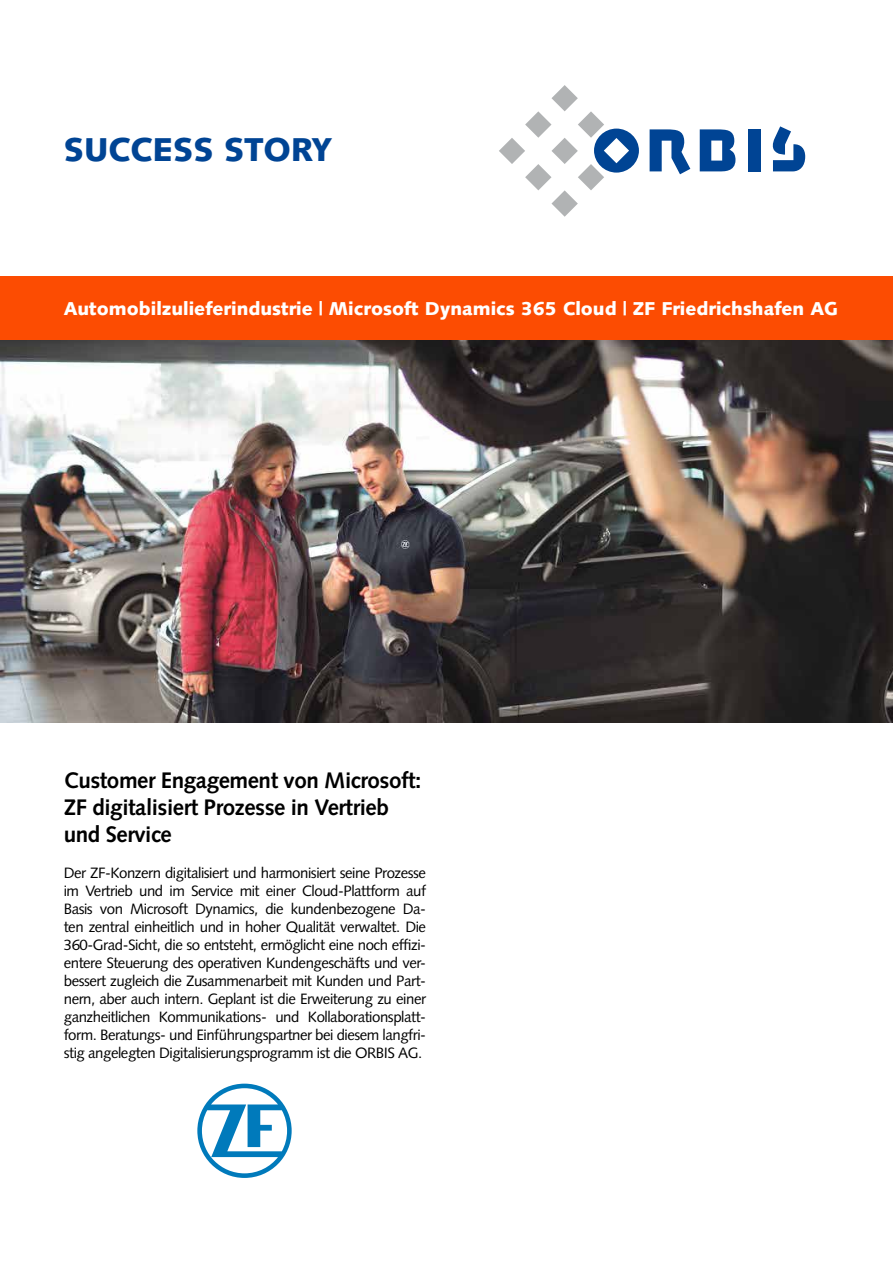
<style>
.page{position:relative;width:893px;height:1263px;background:#fff}
.page>*{position:absolute;margin:0;border:0;box-sizing:border-box;transform-origin:0 0}
.t1{font:900 33px "Syntax LT Std";color:#004494}
.t2{font:700 22.5px/27px "Syntax LT Std";letter-spacing:-.02em;color:#000}
.t3{font:900 18.6px "Syntax LT Std";color:#fff}
.t4{font:15px/18px "Syntax LT Std";letter-spacing:-.03em;color:#000;text-align:justify}
</style>
<div class="page">
<img style="left:0;top:340px;width:893px;height:383px">
<div style="left:0;top:276px;width:893px;height:64px;background:#fc4c02"></div>
<svg style="left:700px;top:129px;width:36px;height:43px"></svg>
<div style="left:748px;top:129px;width:12px;height:42px;background:#004494"></div>
<svg style="left:650px;top:129px;width:40px;height:45px"></svg>
<svg style="left:499px;top:85px;width:140px;height:132px"></svg>
<svg style="left:772px;top:126px;width:33px;height:45px"></svg>
<svg style="left:197px;top:1084px;width:95px;height:94px"></svg>
<h1 class="t1" style="left:64px;top:130px;width:269px">SUCCESS STORY</h1>
<p class="t3" style="left:64px;top:298px;width:776px">Automobilzulieferindustrie | Microsoft Dynamics 365 Cloud | ZF Friedrichshafen AG</p>
<h2 class="t2" style="left:64px;top:766px;width:359px">Customer Engagement von Microsoft:<br>ZF digitalisiert Prozesse in Vertrieb und Service</h2>
<p class="t4" style="left:64px;top:863px;width:364px">Der ZF-Konzern digitalisiert und harmonisiert seine Prozesse im Vertrieb und im Service mit einer Cloud-Plattform auf Basis von Microsoft Dynamics, die kundenbezogene Da&shy;ten zentral einheitlich und in hoher Qualität verwaltet. Die 360-Grad-Sicht, die so entsteht, ermöglicht eine noch effizi&shy;entere Steuerung des operativen Kundengeschäfts und ver&shy;bessert zugleich die Zusammenarbeit mit Kunden und Part&shy;nern, aber auch intern. Geplant ist die Erweiterung zu einer ganzheitlichen Kommunikations- und Kollaborationsplatt&shy;form. Beratungs- und Einführungspartner bei diesem langfri&shy;stig angelegten Digitalisierungsprogramm ist die ORBIS AG.</p>
</div>
